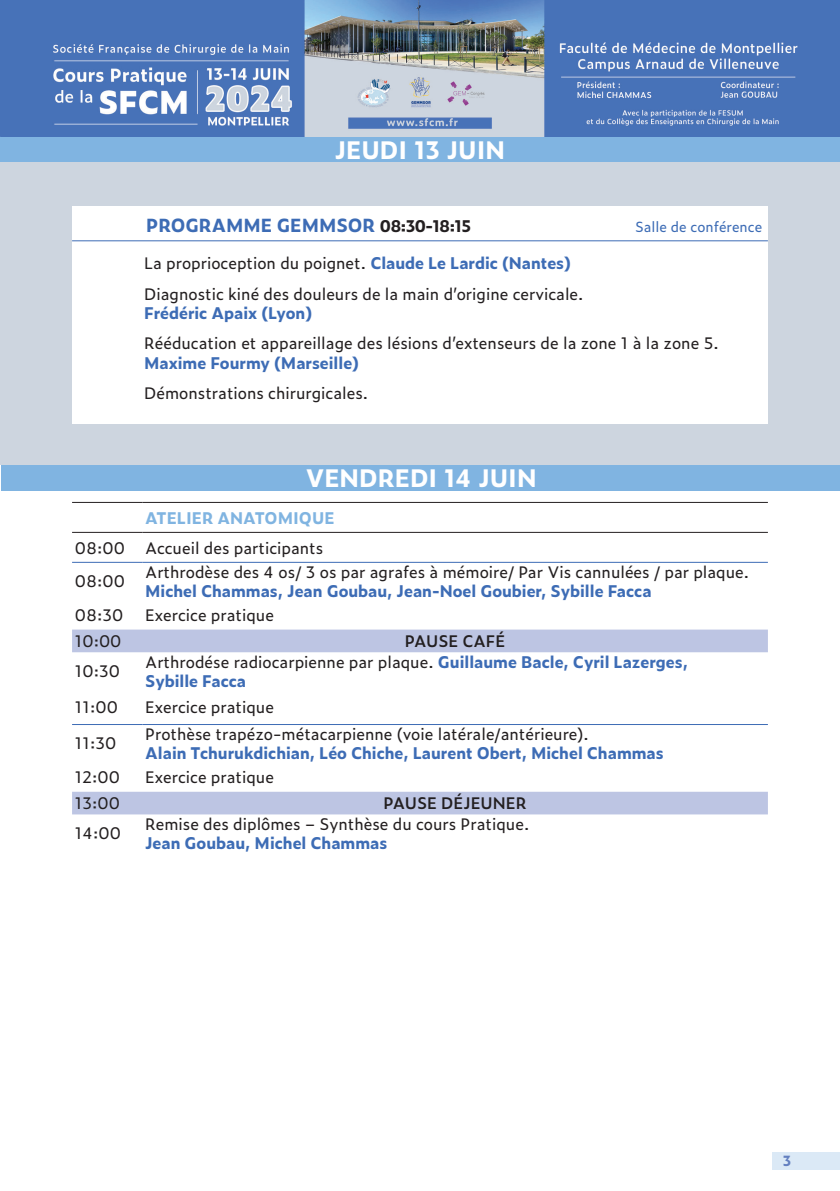
<style>
.page{position:relative;width:840px;height:1191px;background:#fff}
.page>*{position:absolute;margin:0;border:0;box-sizing:border-box;transform-origin:0 0}
.t1{font:700 24px "Zeitung Micro Pro";color:#fff}
.t2{font:700 18px "Zeitung Pro";color:#3d6cb5}
.t3{font:16px "Zeitung Pro";color:#231f20}
.t4{font:700 16px "Zeitung Pro";color:#3d6cb5}
.t5{font:600 16px "Zeitung Pro";color:#231f20}
.t6{font:700 16px "Zeitung Pro";color:#80b4e1}
.t7{font:14px "Zeitung Pro";color:#3d6cb5}
.t8{font:700 14px "Zeitung Micro Pro";color:#6480c0}
.s1{font-size:16px;color:#231f20}
.s2{font-weight:700;color:#3d6cb5}
</style>
<div class="page">
<div style="left:772px;top:1152px;width:67px;height:17px;background:#dbe9f6"></div>
<img style="left:0;top:0;width:839px;height:137px">
<div style="left:0;top:137px;width:839px;height:25px;background:#80b4e1"></div>
<div style="left:0;top:162px;width:839px;height:303px;background:#cdd5df"></div>
<div style="left:1px;top:465px;width:838px;height:26px;background:#80b4e1"></div>
<svg style="left:72px;top:629px;width:695px;height:185px"></svg>
<hr style="left:72px;top:724px;width:70px;height:1px;background:#3d6cb5">
<hr style="left:142px;top:724px;width:625px;height:1px;background:#3d6cb5">
<hr style="left:72px;top:562px;width:70px;height:1px;background:#3d6cb5">
<hr style="left:142px;top:562px;width:625px;height:1px;background:#3d6cb5">
<hr style="left:72px;top:502px;width:70px;height:1px;background:#231f20">
<hr style="left:142px;top:502px;width:625px;height:1px;background:#231f20">
<hr style="left:72px;top:532px;width:70px;height:1px;background:#231f20">
<hr style="left:142px;top:532px;width:625px;height:1px;background:#231f20">
<div style="left:72px;top:206px;width:695px;height:218px;background:#fff"></div>
<hr style="left:72px;top:240px;width:695px;height:1px;background:#3d6cb5">
<p class="t1" style="left:335px;top:131px;width:171px">JEUDI 13 JUIN</p>
<p class="t2" style="left:146px;top:211px;width:326px">PROGRAMME GEMMSOR <span class="s1">08:30-18:15</span></p>
<p class="t7" style="left:635px;top:216px;width:128px">Salle de conférence</p>
<p class="t3" style="left:144px;top:251px;width:428px">La proprioception du poignet. <span class="s2">Claude Le Lardic (Nantes)</span></p>
<p class="t3" style="left:144px;top:282px;width:440px">Diagnostic kiné des douleurs de la main d’origine cervicale.</p>
<p class="t4" style="left:144px;top:300px;width:169px">Frédéric Apaix (Lyon)</p>
<p class="t3" style="left:144px;top:331px;width:575px">Rééducation et appareillage des lésions d’extenseurs de la zone 1 à la zone 5.</p>
<p class="t4" style="left:144px;top:350px;width:216px">Maxime Fourmy (Marseille)</p>
<p class="t3" style="left:144px;top:381px;width:225px">Démonstrations chirurgicales.</p>
<p class="t1" style="left:305px;top:459px;width:232px">VENDREDI 14 JUIN</p>
<p class="t6" style="left:145px;top:505px;width:191px">ATELIER ANATOMIQUE</p>
<p class="t3" style="left:75px;top:535px;width:52px">08:00</p>
<p class="t3" style="left:145px;top:535px;width:179px">Accueil des participants</p>
<p class="t3" style="left:75px;top:569px;width:52px">08:00</p>
<p class="t3" style="left:145px;top:559px;width:605px">Arthrodèse des 4 os/ 3 os par agrafes à mémoire/ Par Vis cannulées / par plaque.</p>
<p class="t4" style="left:145px;top:578px;width:507px">Michel Chammas, Jean Goubau, Jean-Noel Goubier, Sybille Facca</p>
<p class="t3" style="left:75px;top:603px;width:50px">08:30</p>
<p class="t3" style="left:145px;top:603px;width:130px">Exercice pratique</p>
<p class="t3" style="left:75px;top:629px;width:48px">10:00</p>
<p class="t5" style="left:404px;top:629px;width:102px">PAUSE CAFÉ</p>
<p class="t3" style="left:75px;top:659px;width:47px">10:30</p>
<p class="t3" style="left:145px;top:649px;width:544px">Arthrodése radiocarpienne par plaque. <span class="s2">Guillaume Bacle, Cyril Lazerges,</span></p>
<p class="t4" style="left:145px;top:668px;width:102px">Sybille Facca</p>
<p class="t3" style="left:75px;top:695px;width:44px">11:00</p>
<p class="t3" style="left:145px;top:695px;width:130px">Exercice pratique</p>
<p class="t3" style="left:75px;top:731px;width:43px">11:30</p>
<p class="t3" style="left:145px;top:722px;width:445px">Prothèse trapézo-métacarpienne (voie latérale/antérieure).</p>
<p class="t4" style="left:145px;top:740px;width:520px">Alain Tchurukdichian, Léo Chiche, Laurent Obert, Michel Chammas</p>
<p class="t3" style="left:75px;top:765px;width:46px">12:00</p>
<p class="t3" style="left:145px;top:765px;width:130px">Exercice pratique</p>
<p class="t3" style="left:75px;top:791px;width:47px">13:00</p>
<p class="t5" style="left:383px;top:791px;width:145px">PAUSE DÉJEUNER</p>
<p class="t3" style="left:75px;top:821px;width:47px">14:00</p>
<p class="t3" style="left:145px;top:811px;width:385px">Remise des diplômes – Synthèse du cours Pratique.</p>
<p class="t4" style="left:145px;top:830px;width:243px">Jean Goubau, Michel Chammas</p>
<p class="t8" style="left:782px;top:1150px;width:10px">3</p>
</div>
